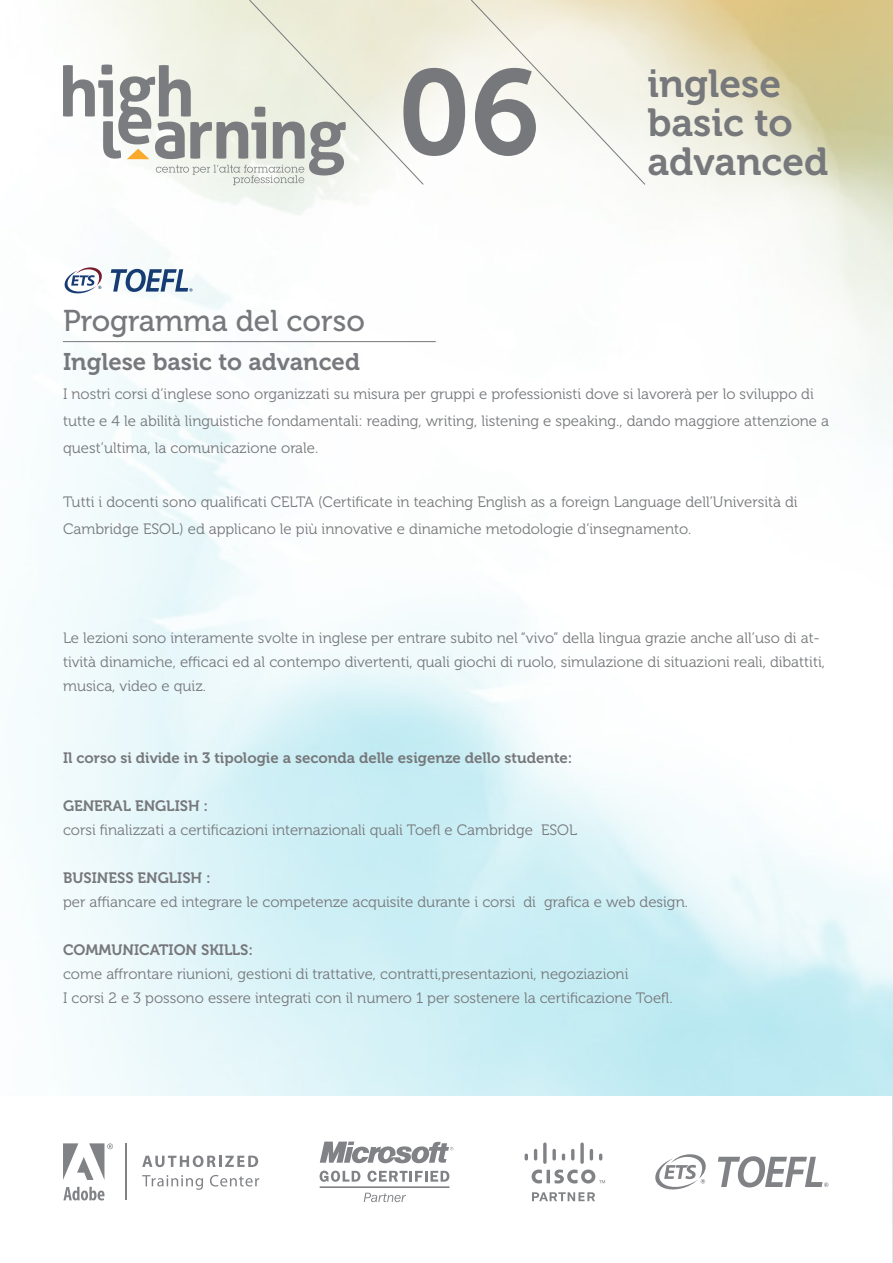
<style>
.page{position:relative;width:893px;height:1263px;background:#fff}
.page>*{position:absolute;margin:0;border:0;box-sizing:border-box;transform-origin:0 0}
.t1{font:120px "Museo 700";color:#76787b}
.t2{font:39px "Museo 700";color:#76787b}
.t3{font:30px "Museo 500";color:#76787b}
.t4{font:24px "Museo 700";color:#76787b}
.t5{font:15px/27px "Museo 300";color:#76787b}
.t6{font:15px "Museo 700";color:#76787b}
</style>
<div class="page">
<svg style="left:142px;top:1155px;width:116px;height:12px"></svg>
<svg style="left:142px;top:1175px;width:61px;height:15px"></svg>
<svg style="left:210px;top:1175px;width:49px;height:11px"></svg>
<hr style="left:125px;top:1143px;width:2px;height:57px;background:#808285">
<svg style="left:63px;top:1187px;width:41px;height:13px"></svg>
<svg style="left:63px;top:1143px;width:50px;height:37px"></svg>
<svg style="left:364px;top:1193px;width:42px;height:9px"></svg>
<svg style="left:320px;top:1171px;width:40px;height:11px"></svg>
<svg style="left:367px;top:1171px;width:82px;height:11px"></svg>
<hr style="left:320px;top:1186px;width:129px;height:2px;background:#808285">
<svg style="left:320px;top:1141px;width:133px;height:22px"></svg>
<svg style="left:525px;top:1153px;width:3px;height:7px"></svg>
<svg style="left:534px;top:1149px;width:3px;height:11px"></svg>
<svg style="left:543px;top:1142px;width:4px;height:22px"></svg>
<svg style="left:552px;top:1149px;width:4px;height:11px"></svg>
<svg style="left:562px;top:1153px;width:3px;height:7px"></svg>
<svg style="left:571px;top:1149px;width:3px;height:11px"></svg>
<svg style="left:580px;top:1142px;width:4px;height:22px"></svg>
<svg style="left:590px;top:1149px;width:3px;height:11px"></svg>
<svg style="left:599px;top:1153px;width:3px;height:7px"></svg>
<svg style="left:532px;top:1169px;width:73px;height:14px"></svg>
<svg style="left:532px;top:1192px;width:63px;height:9px"></svg>
<svg style="left:655px;top:1154px;width:51px;height:36px"></svg>
<svg style="left:718px;top:1156px;width:110px;height:31px"></svg>
<hr style="left:63px;top:341px;width:373px;height:1px;background:#76787b">
<svg style="left:63px;top:0;width:361px;height:185px"></svg>
<svg style="left:471px;top:0;width:174px;height:185px"></svg>
<svg style="left:64px;top:266px;width:39px;height:28px"></svg>
<svg style="left:111px;top:269px;width:82px;height:23px"></svg>
<p class="t1" style="left:398px;top:46px;width:144px">06</p>
<p class="t2" style="left:647px;top:62px;width:135px">inglese</p>
<p class="t2" style="left:647px;top:101px;width:147px">basic to</p>
<p class="t2" style="left:647px;top:140px;width:183px">advanced</p>
<p class="t3" style="left:63px;top:304px;width:303px">Programma del corso</p>
<p class="t4" style="left:63px;top:348px;width:298px">Inglese basic to advanced</p>
<p class="t5" style="left:63px;top:381px;width:768px">I nostri corsi d’inglese sono organizzati su misura per gruppi e professionisti dove si lavorerà per lo sviluppo di tutte e 4 le abilità linguistiche fondamentali: reading, writing, listening e speaking., dando maggiore attenzione a quest’ultima, la comunicazione orale.</p>
<p class="t5" style="left:63px;top:489px;width:736px">Tutti i docenti sono qualificati CELTA (Certificate in teaching English as a foreign Language dell’Università di<br>Cambridge ESOL) ed applicano le più innovative e dinamiche metodologie d’insegnamento.</p>
<p class="t5" style="left:63px;top:626px;width:763px;line-height:24px">Le lezioni sono interamente svolte in inglese per entrare subito nel “vivo” della lingua grazie anche all’uso di at&shy;tività dinamiche, efficaci ed al contempo divertenti, quali giochi di ruolo, simulazione di situazioni reali, dibattiti, musica, video e quiz.</p>
<p class="t6" style="left:63px;top:749px;width:511px">Il corso si divide in 3 tipologie a seconda delle esigenze dello studente:</p>
<p class="t6" style="left:63px;top:797px;width:147px">GENERAL ENGLISH :</p>
<p class="t5" style="left:63px;top:816px;width:515px">corsi finalizzati a certificazioni internazionali quali Toefl e Cambridge ESOL</p>
<p class="t6" style="left:63px;top:869px;width:149px">BUSINESS ENGLISH :</p>
<p class="t5" style="left:63px;top:888px;width:626px">per affiancare ed integrare le competenze acquisite durante i corsi di grafica e web design.</p>
<p class="t6" style="left:63px;top:941px;width:192px">COMMUNICATION SKILLS:</p>
<p class="t5" style="left:63px;top:960px;width:567px">come affrontare riunioni, gestioni di trattative, contratti,presentazioni, negoziazioni</p>
<p class="t5" style="left:63px;top:984px;width:611px">I corsi 2 e 3 possono essere integrati con il numero 1 per sostenere la certificazione Toefl.</p>
</div>
